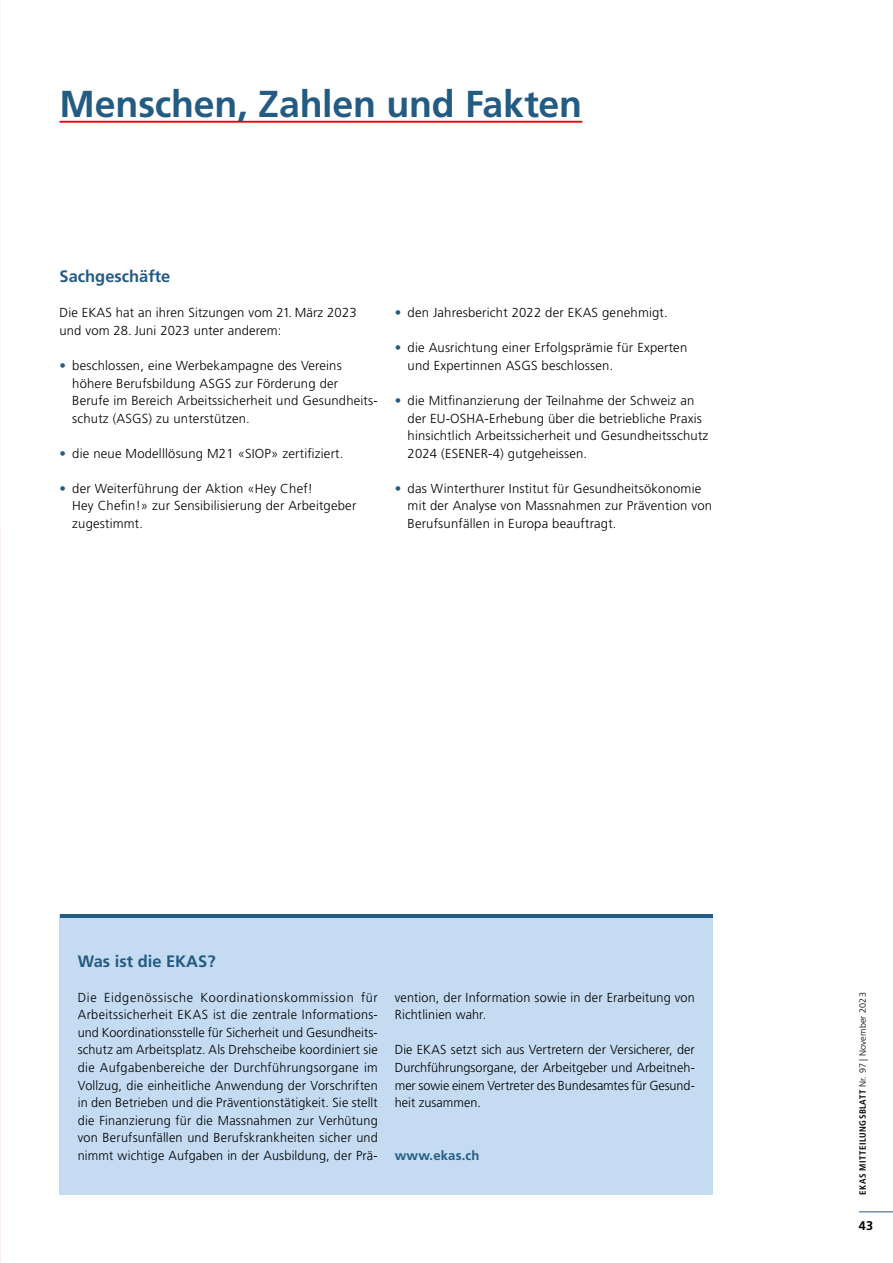
<style>
.page{position:relative;width:893px;height:1263px;background:#fff}
.page>*{position:absolute;margin:0;border:0;box-sizing:border-box;transform-origin:0 0}
.t1{font:700 37.5px "Frutiger LT Std";letter-spacing:-.005em;color:#235b83}
.t2{font:700 16.5px "Frutiger LT Std";color:#235b83}
.t3{font:300 13.05px/17.5px "Frutiger LT Std";letter-spacing:.015em;color:#000}
.t4{font:700 13.05px "Frutiger LT Std";letter-spacing:.015em;color:#235b83}
.t5{font:700 12.6px "Frutiger LT Std";color:#000}
.t6{font:700 condensed 9px "Frutiger LT Std";letter-spacing:.05em;color:#000}
.s1{color:#235b83}
.s2{font-weight:300;font-stretch:normal}
</style>
<div class="page">
<hr style="left:60px;top:121px;width:522px;height:2px;background:#e7000e">
<div style="left:60px;top:914px;width:653px;height:281px;background:#c4dbf1"></div>
<hr style="left:60px;top:914px;width:653px;height:3px;background:#235b83">
<hr style="left:859px;top:1211px;width:34px;height:1px;background:#235b83">
<h1 class="t1" style="left:60px;top:82px;width:524px">Menschen, Zahlen und Fakten</h1>
<p class="t2" style="left:60px;top:267px;width:112px">Sachgeschäfte</p>
<p class="t3" style="left:60px;top:304px;width:299px">Die EKAS hat an ihren Sitzungen vom 21. März 2023 und vom 28. Juni 2023 unter anderem:</p>
<p class="t3" style="left:72px;top:357px;width:307px;text-indent:-13px"><span class="s1">•</span> beschlossen, eine Werbekampagne des Vereins höhere Berufsbildung ASGS zur Förderung der Berufe im Bereich Arbeitssicherheit und Gesundheits&shy;schutz (ASGS) zu unterstützen.</p>
<p class="t3" style="left:60px;top:445px;width:285px"><span class="s1">•</span> die neue Modelllösung M21 «SIOP» zertifiziert.</p>
<p class="t3" style="left:72px;top:480px;width:286px;text-indent:-13px"><span class="s1">•</span> der Weiterführung der Aktion «Hey Chef!<br>Hey Chefin!» zur Sensibilisierung der Arbeitgeber zugestimmt.</p>
<p class="t3" style="left:395px;top:304px;width:274px"><span class="s1">•</span> den Jahresbericht 2022 der EKAS genehmigt.</p>
<p class="t3" style="left:408px;top:339px;width:281px;text-indent:-13px"><span class="s1">•</span> die Ausrichtung einer Erfolgsprämie für Experten und Expertinnen ASGS beschlossen.</p>
<p class="t3" style="left:408px;top:392px;width:302px;text-indent:-13px"><span class="s1">•</span> die Mitfinanzierung der Teilnahme der Schweiz an der EU-OSHA-Erhebung über die betriebliche Praxis hinsichtlich Arbeitssicherheit und Gesundheitsschutz 2024 (ESENER-4) gutgeheissen.</p>
<p class="t3" style="left:408px;top:480px;width:306px;text-indent:-13px"><span class="s1">•</span> das Winterthurer Institut für Gesundheitsökonomie mit der Analyse von Massnahmen zur Prävention von<br>Berufsunfällen in Europa beauftragt.</p>
<p class="t2" style="left:78px;top:951px;width:139px">Was ist die EKAS?</p>
<p class="t3" style="left:78px;top:989px;width:302px;text-align:justify">Die Eidgenössische Koordinationskommission für Arbeitssicherheit EKAS ist die zentrale Informations&shy;und Koordinationsstelle für Sicherheit und Gesundheits&shy;schutz am Arbeitsplatz. Als Drehscheibe koordiniert sie die Aufgabenbereiche der Durchführungsorgane im Vollzug, die einheitliche Anwendung der Vorschriften in den Betrieben und die Präventionstätigkeit. Sie stellt die Finanzierung für die Massnahmen zur Verhütung von Berufsunfällen und Berufskrankheiten sicher und nimmt wichtige Aufgaben in der Ausbildung, der Prä-</p>
<p class="t3" style="left:395px;top:989px;width:302px">vention, der Information sowie in der Erarbeitung von<br>Richtlinien wahr.</p>
<p class="t3" style="left:395px;top:1041px;width:302px;text-align:justify">Die EKAS setzt sich aus Vertretern der Versicherer, der Durchführungsorgane, der Arbeitgeber und Arbeitneh&shy;mer sowie einem Vertreter des Bundesamtes für Gesund&shy;heit zusammen.</p>
<p class="t4" style="left:395px;top:1147px;width:86px">www.ekas.ch</p>
<p class="t6" style="left:857px;top:1195px;width:204px;rotate:-90deg">EKAS MITTEILUNGSBLATT <span class="s2">Nr. 97 | November 2023</span></p>
<p class="t5" style="left:859px;top:1218px;width:16px">43</p>
</div>
